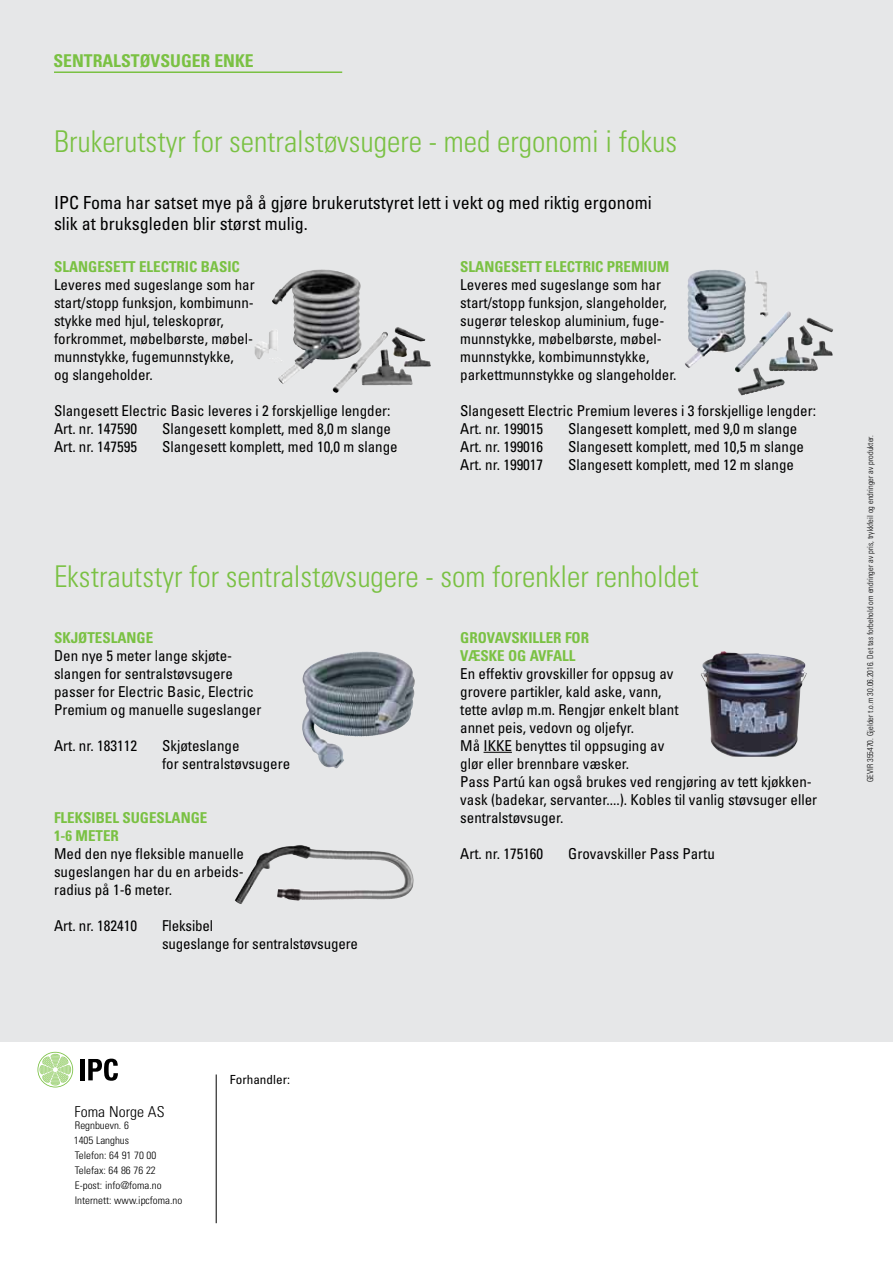
<style>
.page{position:relative;width:893px;height:1263px;background:#fff}
.page>*{position:absolute;margin:0;border:0;box-sizing:border-box;transform-origin:0 0}
.t1{font:300 condensed 30px "Univers LT Std";color:#7ac143}
.t2{font:condensed 18px/21px "Univers LT Std";color:#000}
.t3{font:700 condensed 17.7px "Univers LT Std";color:#7ac143}
.t4{font:condensed 15px/18px "Univers LT Std";color:#000}
.t5{font:700 condensed 15px/18px "Univers LT Std";color:#7ac143}
.t6{font:300 condensed 15px "Univers LT Std";color:#000;scale:1.05 1}
.t7{font:condensed 12.6px "Univers LT Std";color:#000;scale:1.05 1}
.t8{font:300 condensed 10.5px/15px "Univers LT Std";color:#000;scale:1.05 1}
.t9{font:300 condensed 8.25px "Univers LT Std";color:#000}
</style>
<div class="page">
<div style="left:0;top:0;width:893px;height:1042px;background:#e6e7e8"></div>
<svg style="left:484px;top:752px;width:28px;height:1px"></svg>
<hr style="left:216px;top:1074px;width:1px;height:149px;background:#000">
<svg style="left:37px;top:1052px;width:36px;height:35px"></svg>
<div style="left:80px;top:1059px;width:5px;height:21px;background:#000"></div>
<svg style="left:88px;top:1058px;width:30px;height:23px"></svg>
<img style="left:272px;top:269px;width:50px;height:82px">
<img style="left:685px;top:269px;width:71px;height:99px">
<img style="left:302px;top:651px;width:65px;height:117px">
<img style="left:701px;top:651px;width:106px;height:106px">
<img style="left:235px;top:845px;width:170px;height:59px">
<hr style="left:54px;top:71px;width:288px;height:2px;background:#7ac143">
<p class="t3" style="left:53px;top:50px;width:21px">SENTRAL</p>
<p class="t3" style="left:121px;top:50px;width:60px">STØVSUGER</p>
<p class="t3" style="left:214px;top:50px;width:39px">ENKE</p>
<h1 class="t1" style="left:54px;top:124px;width:625px">Brukerutstyr for sentralstøvsugere - med ergonomi i fokus</h1>
<p class="t2" style="left:54px;top:191px;width:599px">IPC Foma har satset mye på å gjøre brukerutstyret lett i vekt og med riktig ergonomi slik at bruksgleden blir størst mulig.</p>
<p class="t5" style="left:54px;top:257px;width:187px">SLANGESETT ELECTRIC BASI C</p>
<p class="t4" style="left:54px;top:275px;width:202px">Leveres med sugeslange som har start/stopp funksjon, kombimunn&shy;stykke med hjul, teleskoprør, forkrommet, møbelbørste, møbel&shy;munnstykke, fugemunnstykke,<br>og slangeholder.</p>
<p class="t4" style="left:54px;top:401px;width:338px">Slangesett Electric Basic leveres i 2 forskjellige lengder:<br>Art. nr. 147590</p>
<p class="t5" style="left:460px;top:257px;width:209px">SLANGESETT ELECTRIC PREMIUM</p>
<p class="t4" style="left:460px;top:275px;width:218px">Leveres med sugeslange som har start/stopp funksjon, slangeholder, sugerør teleskop aluminium, fuge&shy;munnstykke, møbelbørste, møbel&shy;munnstykke, kombimunnstykke, parkettmunnstykke og slangeholder.</p>
<p class="t4" style="left:460px;top:401px;width:357px">Slangesett Electric Premium leveres i 3 forskjellige lengder:<br>Art. nr. 199015</p>
<p class="t4" style="left:162px;top:419px;width:231px">Slangesett komplett, med 8,0 m slange</p>
<p class="t4" style="left:568px;top:419px;width:231px">Slangesett komplett, med 9,0 m slange</p>
<p class="t4" style="left:54px;top:437px;width:85px">Art. nr. 147595</p>
<p class="t4" style="left:162px;top:437px;width:237px">Slangesett komplett, med 10,0 m slange</p>
<p class="t4" style="left:460px;top:437px;width:85px">Art. nr. 199016</p>
<p class="t4" style="left:568px;top:437px;width:237px">Slangesett komplett, med 10,5 m slange</p>
<p class="t4" style="left:460px;top:455px;width:85px">Art. nr. 199017</p>
<p class="t4" style="left:568px;top:455px;width:227px">Slangesett komplett, med 12 m slange</p>
<h1 class="t1" style="left:54px;top:559px;width:646px">Ekstrautstyr for sentralstøvsugere - som forenkler renholdet</h1>
<p class="t5" style="left:460px;top:628px;width:130px">GROVAVSKI LLER FO R<br>VÆSK</p>
<p class="t5" style="left:54px;top:628px;width:101px">SKJØTESLANGE</p>
<p class="t4" style="left:54px;top:646px;width:209px">Den nye 5 meter lange skjøte&shy;slangen for sentralstøvsugere passer for Electric Basic, Electric<br>Premium og manuelle sugeslanger</p>
<p class="t4" style="left:54px;top:736px;width:85px">Art. nr. 183112</p>
<p class="t4" style="left:162px;top:736px;width:130px">Skjøteslange<br>for sentralstøvsugere</p>
<p class="t5" style="left:497px;top:646px;width:80px">E OG AVFALL</p>
<p class="t4" style="left:460px;top:664px;width:358px">En effektiv grovskiller for oppsug av<br>grovere partikler, kald aske, vann,<br>tette avløp m.m. Rengjør enkelt blant<br>annet peis, vedovn og oljefyr.<br>Må IKKE benyttes til oppsuging av<br>glør eller brennbare væsker.<br>Pass Partú kan også brukes ved rengjøring av tett kjøkken&shy;vask (badekar, servanter....). Kobles til vanlig støvsuger eller sentralstøvsuger.</p>
<p class="t4" style="left:460px;top:844px;width:85px">Art. nr. 175160</p>
<p class="t4" style="left:568px;top:844px;width:148px">Grovavskiller Pass Partu</p>
<p class="t5" style="left:54px;top:808px;width:155px;text-indent:51px">EL SUGESLANGE<br>1-6 METER</p>
<p class="t4" style="left:54px;top:844px;width:191px;text-align:justify">Med den nye fleksible manuelle sugeslangen har du en arbeids&shy;radius på 1-6 meter.</p>
<p class="t4" style="left:54px;top:916px;width:85px">Art. nr. 182410</p>
<p class="t4" style="left:162px;top:916px;width:198px">Fleksibel<br>sugeslange for sentralstøvsugere</p>
<p class="t5" style="left:54px;top:808px;width:29px">FLEKSIB</p>
<p class="t6" style="left:75px;top:1102px;width:87px">Foma Norge AS</p>
<p class="t8" style="left:72px;top:1117px;width:106px">Regnbuevn. 6<br>1405 Langhus<br>Telefon: 64 91 70 00<br>Telefax: 64 86 76 22<br>E-post: info@foma.no<br>I nternett: www.ipcfoma.no</p>
<p class="t7" style="left:230px;top:1072px;width:59px">Forhandler:</p>
<p class="t9" style="left:865px;top:782px;width:349px;rotate:-90deg">GEVIR 355470. Gjelder t.o.m 30.06.2016. Det tas forbehold om endringer av pris, trykkfeil og endringer av produkter.</p>
</div>
